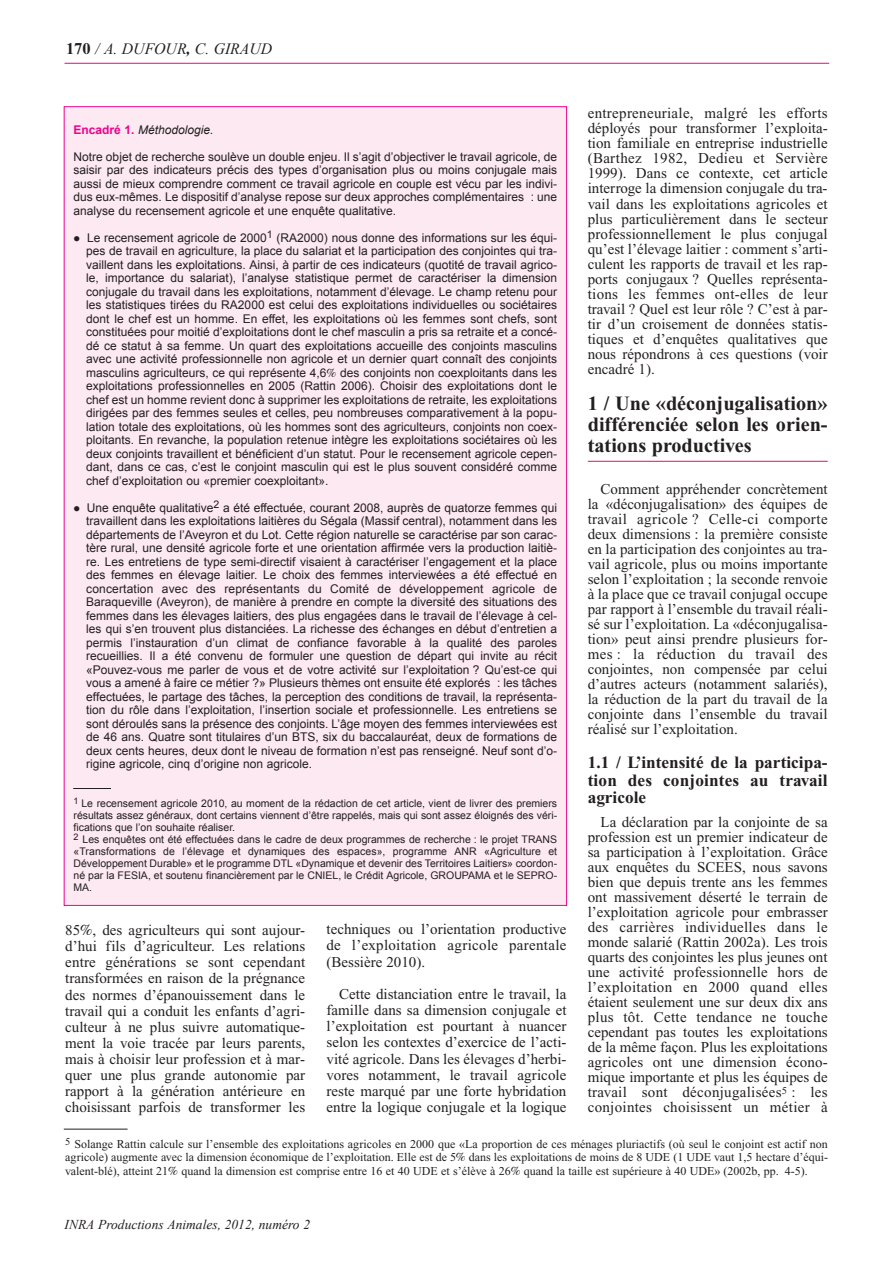
<style>
.page{position:relative;width:893px;height:1263px;background:#fff}
.page>*{position:absolute;margin:0;border:0;box-sizing:border-box;transform-origin:0 0}
.t1{font:700 20.25px/21px "Times New Roman";color:#231f20;text-align:justify}
.t2{font:700 17.25px/17.2px "Times New Roman";color:#231f20;text-align:justify}
.t3{font:italic 15.75px "Times New Roman";color:#231f20}
.t4{font:15px/15px "Times New Roman";color:#231f20;text-align:justify}
.t5{font:italic 13.5px "Times New Roman";color:#231f20}
.t6{font:12px/13.5px "Arial";color:#231f20;text-align:justify}
.t7{font:12px/13.5px "Times New Roman";color:#231f20;text-align:justify}
.t8{font:italic 12px "Arial";color:#231f20}
.t9{font:10.5px/12px "Arial";color:#231f20}
.s1{font-weight:700;font-style:normal;font-size:16.5px}
.s2{font-weight:700}
.s3{font-weight:700;font-style:normal;color:#ed028c}
.s4{font-family:"Century Schoolbook BT"}
</style>
<div class="page">
<hr style="left:588px;top:461px;width:240px;height:1px;background:#ed028c">
<hr style="left:65px;top:63px;width:764px;height:1px;background:#ed028c">
<div style="left:65px;top:107px;width:501px;height:798px;background:#fce9f1"></div>
<hr style="left:73px;top:788px;width:38px;height:1px;background:#231f20">
<hr style="left:64px;top:1129px;width:64px;height:1px;background:#231f20">
<p class="t3" style="left:66px;top:40px;width:208px"><span class="s1">170</span> / A. DUFOUR<span class="s2">,</span> C. GIRAUD</p>
<p class="t8" style="left:74px;top:123px;width:142px"><span class="s3">Encadré 1.</span> Méthodologie.</p>
<p class="t6" style="left:74px;top:150px;width:485px">Notre objet de recherche soulève un double enjeu. Il s’agit d’objectiver le travail agricole, de saisir par des indicateurs précis des types d’organisation plus ou moins conjugale mais aussi de mieux comprendre comment ce travail agricole en couple est vécu par les indivi&shy;dus eux-mêmes. Le dispositif d’analyse repose sur deux approches complémentaires : une analyse du recensement agricole et une enquête qualitative.</p>
<p class="t6" style="left:86px;top:231px;width:472px;text-indent:-13px">● Le recensement agricole de 2000<sup>1</sup> (RA2000) nous donne des informations sur les équi&shy;pes de travail en agriculture, la place du salariat et la participation des conjointes qui tra&shy;vaillent dans les exploitations. Ainsi, à partir de ces indicateurs (quotité de travail agrico&shy;le, importance du salariat), l’analyse statistique permet de caractériser la dimension conjugale du travail dans les exploitations, notamment d’élevage. Le champ retenu pour les statistiques tirées du RA2000 est celui des exploitations individuelles ou sociétaires dont le chef est un homme. En effet, les exploitations où les femmes sont chefs, sont constituées pour moitié d’exploitations dont le chef masculin a pris sa retraite et a concé&shy;dé ce statut à sa femme. Un quart des exploitations accueille des conjoints masculins avec une activité professionnelle non agricole et un dernier quart connaît des conjoints masculins agriculteurs, ce qui représente 4,6<span class="s4">%</span> des conjoints non coexploitants dans les exploitations professionnelles en 2005 (Rattin 2006). Choisir des exploitations dont le chef est un homme revient donc à supprimer les exploitations de retraite, les exploitations dirigées par des femmes seules et celles, peu nombreuses comparativement à la popu&shy;lation totale des exploitations, où les hommes sont des agriculteurs, conjoints non coex&shy;ploitants. En revanche, la population retenue intègre les exploitations sociétaires où les deux conjoints travaillent et bénéficient d’un statut. Pour le recensement agricole cepen&shy;dant, dans ce cas, c’est le conjoint masculin qui est le plus souvent considéré comme chef d’exploitation ou «premier coexploitant».</p>
<p class="t6" style="left:86px;top:501px;width:472px;text-indent:-13px">● Une enquête qualitative<sup>2</sup> a été effectuée, courant 2008, auprès de quatorze femmes qui travaillent dans les exploitations laitières du Ségala (Massif central), notamment dans les départements de l’Aveyron et du Lot. Cette région naturelle se caractérise par son carac&shy;tère rural, une densité agricole forte et une orientation affirmée vers la production laitiè&shy;re. Les entretiens de type semi-directif visaient à caractériser l’engagement et la place des femmes en élevage laitier. Le choix des femmes interviewées a été effectué en concertation avec des représentants du Comité de développement agricole de Baraqueville (Aveyron), de manière à prendre en compte la diversité des situations des femmes dans les élevages laitiers, des plus engagées dans le travail de l’élevage à cel&shy;les qui s’en trouvent plus distanciées. La richesse des échanges en début d’entretien a permis l’instauration d’un climat de confiance favorable à la qualité des paroles recueillies. Il a été convenu de formuler une question de départ qui invite au récit «Pouvez-vous me parler de vous et de votre activité sur l’exploitation ? Qu’est-ce qui vous a amené à faire ce métier ?» Plusieurs thèmes ont ensuite été explorés : les tâches effectuées, le partage des tâches, la perception des conditions de travail, la représenta&shy;tion du rôle dans l’exploitation, l’insertion sociale et professionnelle. Les entretiens se sont déroulés sans la présence des conjoints. L’âge moyen des femmes interviewées est de 46 ans. Quatre sont titulaires d’un BTS, six du baccalauréat, deux de formations de deux cents heures, deux dont le niveau de formation n’est pas renseigné. Neuf sont d’o&shy;rigine agricole, cinq d’origine non agricole.</p>
<p class="t9" style="left:74px;top:798px;width:485px"><sup>1</sup> Le recensement agricole 2010, au moment de la rédaction de cet article, vient de livrer des premiers résultats assez généraux, dont certains viennent d’être rappelés, mais qui sont assez éloignés des véri&shy;fications que l’on souhaite réaliser.<br><sup>2</sup> Les enquêtes ont été effectuées dans le cadre de deux programmes de recherche : le projet TRANS «Transformations de l’élevage et dynamiques des espaces», programme ANR «Agriculture et Développement Durable» et le programme DTL «Dynamique et devenir des Territoires Laitiers» coordon&shy;né par la FESIA, et soutenu financièrement par le CNIEL, le Crédit Agricole, GROUPAMA et le SEPRO-MA.</p>
<p class="t4" style="left:65px;top:923px;width:241px;line-height:16px">85<span class="s4">%</span>, des agriculteurs qui sont aujour&shy;d’hui fils d’agriculteur. Les relations entre générations se sont cependant transformées en raison de la prégnance des normes d’épanouissement dans le travail qui a conduit les enfants d’agri&shy;culteur à ne plus suivre automatique&shy;ment la voie tracée par leurs parents, mais à choisir leur profession et à mar&shy;quer une plus grande autonomie par rapport à la génération antérieure en choisissant parfois de transformer les</p>
<p class="t4" style="left:326px;top:922px;width:241px;line-height:16.2px">techniques ou l’orientation productive de l’exploitation agricole parentale (Bessière 2010).</p>
<p class="t4" style="left:326px;top:987px;width:241px;line-height:16.2px;text-indent:13px">Cette distanciation entre le travail, la famille dans sa dimension conjugale et l’exploitation est pourtant à nuancer selon les contextes d’exercice de l’acti&shy;vité agricole. Dans les élevages d’herbi&shy;vores notamment, le travail agricole reste marqué par une forte hybridation entre la logique conjugale et la logique</p>
<p class="t4" style="left:588px;top:107px;width:242px">entrepreneuriale, malgré les efforts déployés pour transformer l’exploita&shy;tion familiale en entreprise industrielle (Barthez 1982, Dedieu et Servière 1999). Dans ce contexte, cet article interroge la dimension conjugale du tra&shy;vail dans les exploitations agricoles et plus particulièrement dans le secteur professionnellement le plus conjugal qu’est l’élevage laitier : comment s’arti&shy;culent les rapports de travail et les rap&shy;ports conjugaux ? Quelles représenta&shy;tions les femmes ont-elles de leur travail ? Quel est leur rôle ? C’est à par&shy;tir d’un croisement de données statis&shy;tiques et d’enquêtes qualitatives que nous répondrons à ces questions (voir encadré 1).</p>
<p class="t1" style="left:588px;top:394px;width:241px">1 / Une «déconjugalisation» différenciée selon les orien&shy;tations productives</p>
<p class="t4" style="left:588px;top:483px;width:241px;text-indent:13px">Comment appréhender concrètement la «déconjugalisation» des équipes de travail agricole ? Celle-ci comporte deux dimensions : la première consiste en la participation des conjointes au tra&shy;vail agricole, plus ou moins importante selon l’exploitation ; la seconde renvoie à la place que ce travail conjugal occupe par rapport à l’ensemble du travail réali&shy;sé sur l’exploitation. La «déconjugalisa&shy;tion» peut ainsi prendre plusieurs for&shy;mes : la réduction du travail des conjointes, non compensée par celui d’autres acteurs (notamment salariés), la réduction de la part du travail de la conjointe dans l’ensemble du travail réalisé sur l’exploitation.</p>
<p class="t2" style="left:588px;top:756px;width:241px">1.1 / L’intensité de la participa&shy;tion des conjointes au travail agricole</p>
<p class="t4" style="left:588px;top:815px;width:241px;text-indent:13px">La déclaration par la conjointe de sa profession est un premier indicateur de sa participation à l’exploitation. Grâce aux enquêtes du SCEES, nous savons bien que depuis trente ans les femmes ont massivement déserté le terrain de l’exploitation agricole pour embrasser des carrières individuelles dans le monde salarié (Rattin 2002a). Les trois quarts des conjointes les plus jeunes ont une activité professionnelle hors de l’exploitation en 2000 quand elles étaient seulement une sur deux dix ans plus tôt. Cette tendance ne touche cependant pas toutes les exploitations de la même façon. Plus les exploitations agricoles ont une dimension écono&shy;mique importante et plus les équipes de travail sont déconjugalisées<sup>5</sup> : les conjointes choisissent un métier à</p>
<p class="t7" style="left:65px;top:1138px;width:764px"><sup>5</sup> Solange Rattin calcule sur l’ensemble des exploitations agricoles en 2000 que «La proportion de ces ménages pluriactifs (où seul le conjoint est actif non agricole) augmente avec la dimension économique de l’exploitation. Elle est de 5<span class="s4">%</span> dans les exploitations de moins de 8 UDE (1 UDE vaut 1,5 hectare d’équi&shy;valent-blé), atteint 21<span class="s4">%</span> quand la dimension est comprise entre 16 et 40 UDE et s’élève à 26<span class="s4">%</span> quand la taille est supérieure à 40 UDE» (2002b, pp. 4-5).</p>
<p class="t5" style="left:65px;top:1217px;width:247px">INRA Productions Animales, 2012, numéro 2</p>
</div>
